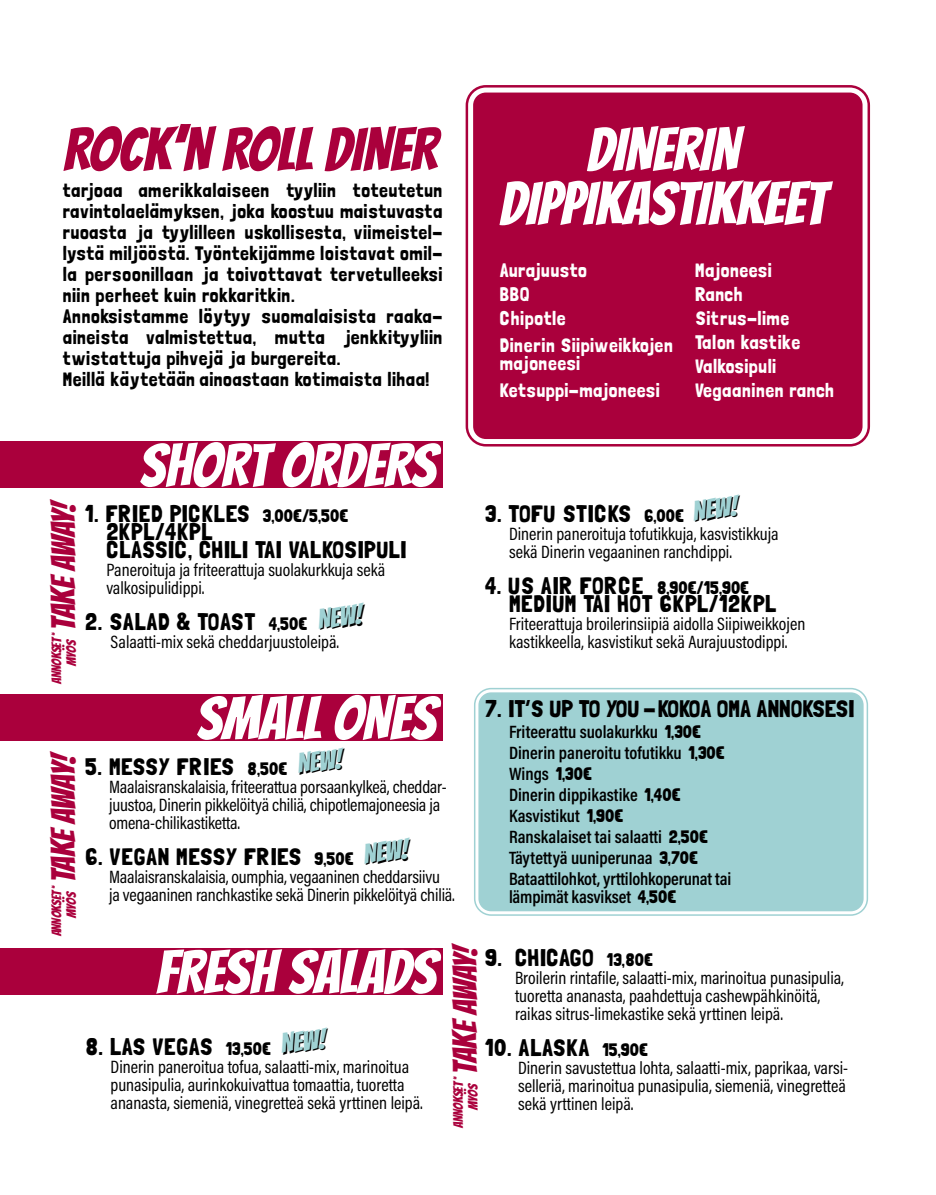
<style>
.page{position:relative;width:936px;height:1195px;background:#fff}
.page>*{position:absolute;margin:0;border:0;box-sizing:border-box;transform-origin:0 0}
.t1{font:60px/54px "Bangers";color:#fff;text-align:center}
.t2{font:60px "Bangers";color:#aa003c}
.t3{font:33.6px "Bangers";color:#aa003c}
.t4{font:27px "Bangers";color:#000}
.t5{font:24px/18px "Londrina Solid";letter-spacing:.025em;color:#000}
.t6{font:24px "Londrina Solid";color:#000}
.t7{font:19.5px/21px "Londrina Solid";letter-spacing:.025em;color:#000}
.t8{font:19.5px/24px "Londrina Solid";letter-spacing:.025em;color:#fff}
.t9{font:18px/18px "Acumin Pro Cond";color:#000}
.t10{font:600 18px/21px "Acumin Pro Cond";color:#000}
.t11{font:13.35px/14.7px "Bangers";color:#aa003c}
.s1{font-size:18px}
.s2{font-family:"Londrina Solid";font-weight:400}
</style>
<div class="page">
<div style="left:473px;top:93px;width:389px;height:346px;background:#aa003c;border-radius:13px"></div>
<div style="left:465px;top:85px;width:405px;height:361px;border:3px solid #aa003c;border-radius:19px"></div>
<div style="left:478px;top:98px;width:379px;height:336px;border:3px solid #aa003c;border-radius:7px"></div>
<div style="left:478px;top:692px;width:385px;height:219px;background:#9fd1d3;border-radius:13px"></div>
<div style="left:474px;top:688px;width:394px;height:228px;border:2px solid #9fd1d3;border-radius:17px"></div>
<div style="left:481px;top:695px;width:379px;height:213px;border:2px solid #9fd1d3;border-radius:9px"></div>
<div style="left:0;top:948px;width:442px;height:46px;background:#aa003c"></div>
<div style="left:0;top:441px;width:442px;height:47px;background:#aa003c"></div>
<div style="left:0;top:694px;width:442px;height:46px;background:#aa003c"></div>
<h1 class="t2" style="left:63px;top:118px;width:375px">ROCK’N ROLL DINER</h1>
<p class="t7" style="left:63px;top:179px;width:381px">tarjoaa amerikkalaiseen tyyliin toteutetun ravintolaelämyksen, joka koostuu maistuvasta ruoasta ja tyylilleen uskollisesta, viimeistel&shy;lystä miljööstä. Työntekijämme loistavat omil&shy;la persoonillaan ja toivottavat tervetulleeksi niin perheet kuin rokkaritkin.<br>Annoksistamme löytyy suomalaisista raaka&shy;aineista valmistettua, mutta jenkkityyliin twistattuja pihvejä ja burgereita.<br>Meillä käytetään ainoastaan kotimaista lihaa!</p>
<h2 class="t3" style="left:46px;top:631px;width:134px;rotate:-90deg">TAKE AWAY!</h2>
<p class="t11" style="left:49px;top:666px;width:35px;text-indent:-18px;rotate:-90deg">ANNOKSET <sup>*<br></sup>MYÖS</p>
<h2 class="t3" style="left:46px;top:883px;width:134px;rotate:-90deg">TAKE AWAY!</h2>
<p class="t11" style="left:49px;top:918px;width:35px;text-indent:-18px;rotate:-90deg">ANNOKSET <sup>*<br></sup>MYÖS</p>
<h1 class="t1" style="left:139px;top:439px;width:298px">SHORT ORDERS</h1>
<h3 class="t5" style="left:106px;top:504px;width:302px;text-indent:-21px">1. FRIED PICKLES <span class="s1">3,00€/5,50€<br></span>2KPL/4KPL<br>CLASSIC, CHILI TAI VALKOSIPULI</h3>
<p class="t9" style="left:106px;top:561px;width:280px">Paneroituja ja friteerattuja suolakurkkuja sekä valkosipulidippi.</p>
<h3 class="t5" style="left:85px;top:612px;width:224px">2. SALAD &amp; TOAST <span class="s1">4,50€</span></h3>
<p class="t9" style="left:111px;top:633px;width:230px">Salaatti-mix sekä cheddarjuustoleipä.</p>
<h3 class="t4" style="left:317px;top:607px;width:46px;rotate:-7deg">NEW!</h3>
<h1 class="t1" style="left:196px;top:692px;width:241px">SMALL ONES</h1>
<h3 class="t4" style="left:297px;top:751px;width:46px;rotate:-7deg">NEW!</h3>
<h3 class="t5" style="left:85px;top:757px;width:204px">5. MESSY FRIES <span class="s1">8,50€</span></h3>
<p class="t9" style="left:109px;top:777px;width:339px">Maalaisranskalaisia, friteerattua porsaankylkeä, cheddar&shy;juustoa, Dinerin pikkelöityä chiliä, chipotlemajoneesia ja omena-chilikastiketta.</p>
<h3 class="t5" style="left:85px;top:847px;width:270px">6. VEGAN MESSY FRIES <span class="s1">9,50€</span></h3>
<p class="t9" style="left:109px;top:867px;width:347px">Maalaisranskalaisia, oumphia, vegaaninen cheddarsiivu ja vegaaninen ranchkastike sekä Dinerin pikkelöityä chiliä.</p>
<h3 class="t4" style="left:363px;top:841px;width:46px;rotate:-7deg">NEW!</h3>
<h1 class="t1" style="left:499px;top:123px;width:328px">DINERIN<br>DIPPIKASTIKKEET</h1>
<p class="t8" style="left:500px;top:258px;width:89px">Aurajuusto<br>BBQ<br>Chipotle</p>
<p class="t8" style="left:500px;top:336px;width:174px;line-height:18px">Dinerin Siipiweikkojen majoneesi</p>
<p class="t8" style="left:500px;top:378px;width:161px">Ketsuppi-majoneesi</p>
<p class="t8" style="left:695px;top:258px;width:140px">Majoneesi<br>Ranch<br>Sitrus-lime<br>Talon kastike<br>Valkosipuli<br>Vegaaninen ranch</p>
<h3 class="t4" style="left:692px;top:498px;width:46px;rotate:-7deg">NEW!</h3>
<h3 class="t5" style="left:485px;top:504px;width:200px">3. TOFU STICKS <span class="s1">6,00€</span></h3>
<p class="t9" style="left:509px;top:525px;width:271px">Dinerin paneroituja tofutikkuja, kasvistikkuja sekä Dinerin vegaaninen ranchdippi.</p>
<h3 class="t5" style="left:509px;top:576px;width:269px;text-indent:-24px">4. US AIR FORCE <span class="s1">8,90€/15,90€<br></span>MEDIUM TAI HOT 6KPL/12KPL</h3>
<p class="t9" style="left:509px;top:615px;width:298px">Friteerattuja broilerinsiipiä aidolla Siipiweikkojen kastikkeella, kasvistikut sekä Aurajuustodippi.</p>
<h3 class="t6" style="left:485px;top:694px;width:371px">7. IT’S UP TO YOU - KOKOA OMA ANNOKSESI</h3>
<p class="t10" style="left:509px;top:721px;width:224px">Friteerattu suolakurkku <span class="s2">1,30€<br></span>Dinerin paneroitu tofutikku <span class="s2">1,30€<br></span>Wings <span class="s2">1,30€<br></span>Dinerin dippikastike <span class="s2">1,40€<br></span>Kasvistikut <span class="s2">1,90€<br></span>Ranskalaiset tai salaatti <span class="s2">2,50€<br></span>Täytettyä uuniperunaa <span class="s2">3,70€<br></span>Bataattilohkot, yrttilohkoperunat tai</p>
<p class="t10" style="left:509px;top:886px;width:169px">lämpimät kasvikset <span class="s2">4,50€</span></p>
<h1 class="t1" style="left:156px;top:945px;width:281px">FRESH SALADS</h1>
<h3 class="t4" style="left:280px;top:1031px;width:46px;rotate:-7deg">NEW!</h3>
<h3 class="t5" style="left:85px;top:1037px;width:187px">8. LAS VEGAS <span class="s1">13,50€</span></h3>
<p class="t9" style="left:111px;top:1058px;width:314px">Dinerin paneroitua tofua, salaatti-mix, marinoitua punasipulia, aurinkokuivattua tomaattia, tuoretta ananasta, siemeniä, vinegretteä sekä yrttinen leipä.</p>
<h2 class="t3" style="left:447px;top:1075px;width:134px;rotate:-90deg">TAKE AWAY!</h2>
<p class="t11" style="left:451px;top:1110px;width:35px;text-indent:-18px;rotate:-90deg">ANNOKSET <sup>*<br></sup>MYÖS</p>
<h3 class="t5" style="left:485px;top:948px;width:169px">9. CHICAGO <span class="s1">13,80€</span></h3>
<p class="t9" style="left:515px;top:968px;width:330px">Broilerin rintafile, salaatti-mix, marinoitua punasipulia, tuoretta ananasta, paahdettuja cashewpähkinöitä, raikas sitrus-limekastike sekä yrttinen leipä.</p>
<h3 class="t5" style="left:485px;top:1038px;width:164px">10. ALASKA <span class="s1">15,90€</span></h3>
<p class="t9" style="left:518px;top:1058px;width:332px">Dinerin savustettua lohta, salaatti-mix, paprikaa, varsi&shy;selleriä, marinoitua punasipulia, siemeniä, vinegretteä sekä yrttinen leipä.</p>
</div>
